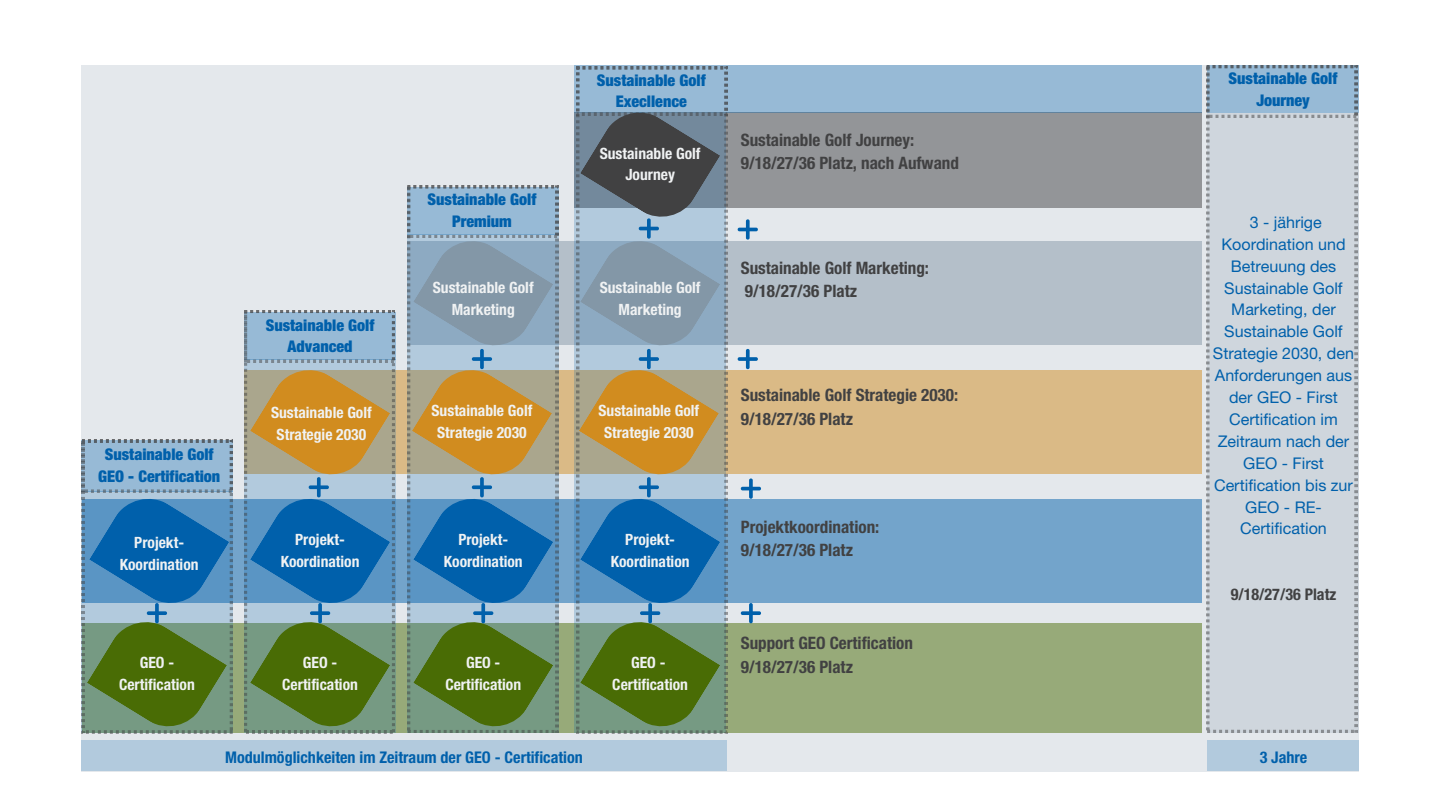
<style>
.page{position:relative;width:1440px;height:810px;background:#fff}
.page>*{position:absolute;margin:0;border:0;box-sizing:border-box;transform-origin:0 0}
.t1{font:700 condensed 17.1px "Helvetica Neue";color:#414142}
.t2{font:16.1px/21.9px "Helvetica Neue";color:#0060ab;text-align:center}
.t3{font:900 condensed 16.1px/21.9px "Helvetica Neue";color:#0060ab;text-align:center}
.t4{font:700 condensed 16.1px "Helvetica Neue";color:#0060ab}
.t5{font:700 condensed 16.1px "Helvetica Neue";color:#414142}
.t6{font:700 condensed 15.6px/21.8px "Helvetica Neue";color:#f0f2f3;text-align:center}
</style>
<div class="page">
<div style="left:81px;top:65px;width:1278px;height:706px;background:#e4e8ec"></div>
<div style="left:82px;top:500px;width:1120px;height:103px;background:#73a4cb"></div>
<div style="left:82px;top:623px;width:1120px;height:110px;background:#97aa79"></div>
<div style="left:244px;top:370px;width:958px;height:103px;background:#daba86"></div>
<div style="left:407px;top:241px;width:795px;height:104px;background:#b4bfc9"></div>
<div style="left:574px;top:112px;width:628px;height:96px;background:#939598"></div>
<div style="left:574px;top:65px;width:628px;height:47px;background:#97bad6"></div>
<div style="left:81px;top:741px;width:645px;height:30px;background:#b2cadd"></div>
<div style="left:1207px;top:741px;width:152px;height:30px;background:#b2cadd"></div>
<svg style="left:741px;top:603px;width:20px;height:20px"></svg>
<svg style="left:741px;top:478px;width:20px;height:21px"></svg>
<svg style="left:738px;top:349px;width:20px;height:20px"></svg>
<svg style="left:738px;top:219px;width:20px;height:21px"></svg>
<svg style="left:82px;top:440px;width:151px;height:301px;background:#5d8d91"></svg>
<svg style="left:244px;top:310px;width:151px;height:431px;background:#799385"></svg>
<svg style="left:407px;top:185px;width:151px;height:556px;background:#7d9790"></svg>
<svg style="left:576px;top:67px;width:151px;height:674px;background:#79908d"></svg>
<div style="left:1207px;top:118px;width:150px;height:615px;background:#cfd6dd"></div>
<svg style="left:1207px;top:65px;width:150px;height:53px;background:#96b5ce"></svg>
<p class="t3" style="left:597px;top:69px;width:110px">Sustainable Golf<br>Execllence</p>
<p class="t3" style="left:1229px;top:67px;width:110px">Sustainable Golf<br>Journey</p>
<p class="t6" style="left:600px;top:142px;width:102px">Sustainable Golf</p>
<p class="t6" style="left:625px;top:164px;width:51px">Journey</p>
<p class="t1" style="left:741px;top:130px;width:175px">Sustainable Golf Journey:</p>
<p class="t1" style="left:741px;top:153px;width:220px">9/18/27/36 Platz, nach Aufwand</p>
<p class="t3" style="left:105px;top:443px;width:110px">Sustainable Golf</p>
<p class="t3" style="left:98px;top:465px;width:124px">GEO - Certification</p>
<p class="t6" style="left:134px;top:531px;width:51px">Projekt-</p>
<p class="t6" style="left:120px;top:553px;width:80px">Koordination</p>
<p class="t3" style="left:266px;top:314px;width:110px">Sustainable Golf<br>Advanced</p>
<p class="t6" style="left:271px;top:401px;width:102px">Sustainable Golf<br>Strategie 2030</p>
<p class="t6" style="left:295px;top:528px;width:51px">Projekt-</p>
<p class="t6" style="left:281px;top:550px;width:80px">Koordination</p>
<p class="t3" style="left:428px;top:189px;width:110px">Sustainable Golf<br>Premium</p>
<p class="t6" style="left:433px;top:277px;width:102px">Sustainable Golf</p>
<p class="t6" style="left:452px;top:298px;width:65px">Marketing</p>
<p class="t6" style="left:432px;top:400px;width:102px">Sustainable Golf<br>Strategie 2030</p>
<p class="t6" style="left:444px;top:528px;width:80px">Projekt-<br>Koordination</p>
<p class="t6" style="left:600px;top:277px;width:102px">Sustainable Golf</p>
<p class="t6" style="left:619px;top:298px;width:65px">Marketing</p>
<p class="t6" style="left:591px;top:282px;width:102px">Sustainable Golf</p>
<p class="t6" style="left:610px;top:303px;width:65px">Marketing</p>
<p class="t6" style="left:598px;top:400px;width:102px">Sustainable Golf<br>Strategie 2030</p>
<p class="t6" style="left:611px;top:528px;width:80px">Projekt-<br>Koordination</p>
<p class="t1" style="left:741px;top:257px;width:190px">Sustainable Golf Marketing:</p>
<p class="t1" style="left:745px;top:281px;width:114px">9/18/27/36 Platz</p>
<p class="t1" style="left:741px;top:385px;width:219px">Sustainable Golf Strategie 2030:</p>
<p class="t1" style="left:741px;top:408px;width:114px">9/18/27/36 Platz</p>
<p class="t1" style="left:741px;top:516px;width:140px">Projektkoordination:</p>
<p class="t1" style="left:741px;top:540px;width:114px">9/18/27/36 Platz</p>
<p class="t2" style="left:1213px;top:211px;width:143px">3 - jährige<br>Koordination und<br>Betreuung des<br>Sustainable Golf<br>Marketing, der<br>Sustainable Golf<br>Strategie 2030, den<br>Anforderungen aus der GEO - First<br>Certification im<br>Zeitraum nach der<br>GEO - First<br>Certification bis zur<br>GEO - RE-<br>Certification</p>
<p class="t5" style="left:1231px;top:585px;width:107px">9/18/27/36 Platz</p>
<p class="t6" style="left:140px;top:652px;width:36px">GEO -</p>
<p class="t6" style="left:119px;top:673px;width:77px">Certification</p>
<p class="t6" style="left:303px;top:652px;width:36px">GEO -</p>
<p class="t6" style="left:282px;top:673px;width:77px">Certification</p>
<p class="t6" style="left:466px;top:652px;width:36px">GEO -</p>
<p class="t6" style="left:445px;top:673px;width:77px">Certification</p>
<p class="t6" style="left:631px;top:652px;width:36px">GEO -</p>
<p class="t6" style="left:612px;top:673px;width:77px">Certification</p>
<p class="t1" style="left:741px;top:633px;width:174px">Support GEO Certification</p>
<p class="t1" style="left:741px;top:656px;width:114px">9/18/27/36 Platz</p>
<p class="t4" style="left:225px;top:748px;width:359px">Modulmöglichkeiten im Zeitraum der GEO - Certification</p>
<p class="t4" style="left:1260px;top:748px;width:49px">3 Jahre</p>
</div>
